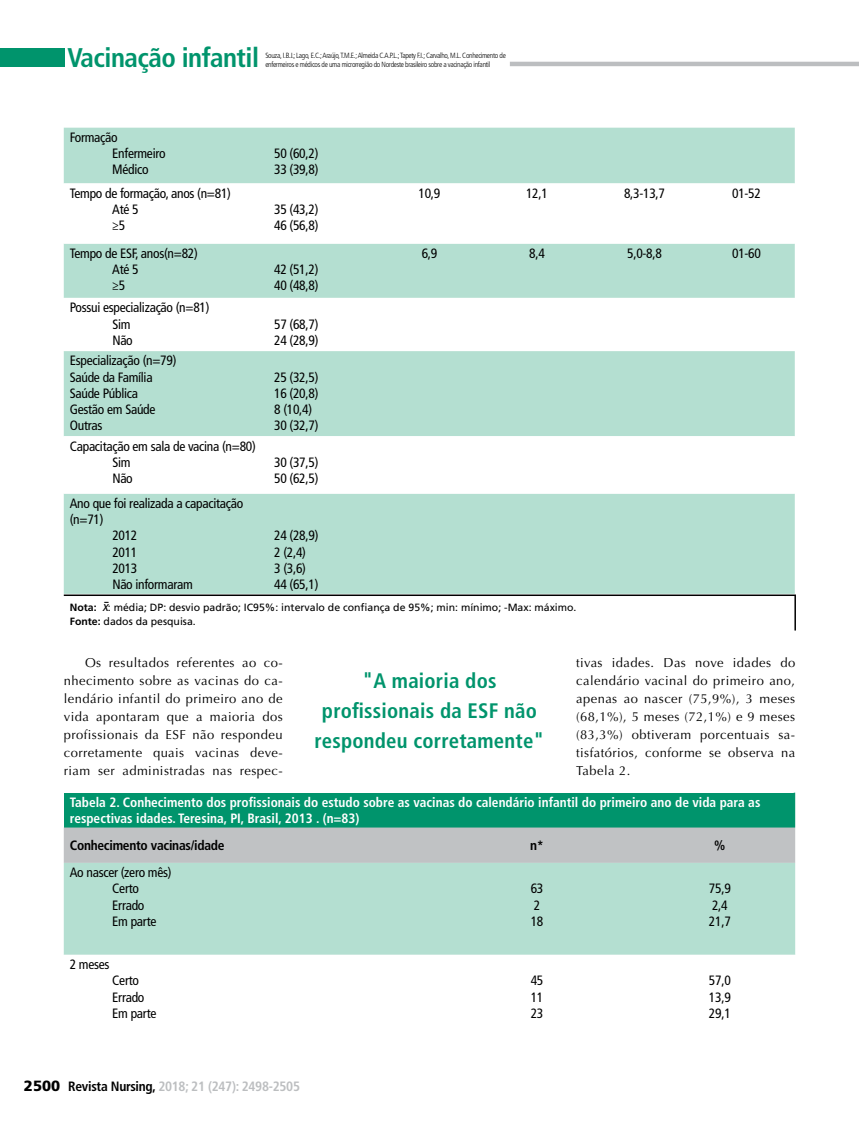
<style>
.page{position:relative;width:859px;height:1132px;background:#fff}
.page>*{position:absolute;margin:0;border:0;box-sizing:border-box;transform-origin:0 0}
.t1{font:700 condensed 27px "Frutiger LT Std";letter-spacing:-.02em;color:#00946c}
.t2{font:700 condensed 21px/30px "Frutiger LT Std";letter-spacing:.01em;color:#00946c;text-align:center}
.t3{font:condensed 13.5px/16.2px "Frutiger LT Std";letter-spacing:-.02em;color:#000}
.t4{font:700 condensed 13.5px/16.2px "Frutiger LT Std";color:#fff}
.t5{font:700 condensed 13.5px "Frutiger LT Std";letter-spacing:-.02em;color:#bcbec0}
.t6{font:700 condensed 13.5px "Frutiger LT Std";letter-spacing:-.02em;color:#000}
.t7{font:13.5px "Frutiger LT Std";color:#000;scale:1.22 1}
.t8{font:12.9px/18px "Optima LT Std";letter-spacing:.035em;color:#000;text-align:justify}
.t9{font:10.5px/13.5px "Frutiger LT Std";color:#000}
.t10{font:300 condensed 7.5px/9px "Frutiger LT Std";letter-spacing:-.04em;color:#000}
.s1{font-weight:700}
.s2{font-style:italic;font-stretch:condensed;font-size:13.5px}
.s3{font-weight:900;font-stretch:normal;font-size:14.85px;color:#000}
.s4{color:#000}
</style>
<div class="page">
<div style="left:0;top:48px;width:65px;height:18px;background:#00946c"></div>
<hr style="left:510px;top:62px;width:349px;height:4px;background:#bcbec0">
<div style="left:64px;top:128px;width:731px;height:465px;background:#b4dfd1"></div>
<svg style="left:64px;top:183px;width:731px;height:310px"></svg>
<hr style="left:794px;top:596px;width:2px;height:34px;background:#000">
<hr style="left:64px;top:594px;width:732px;height:2px;background:#000">
<div style="left:64px;top:792px;width:730px;height:35px;background:#00946c"></div>
<hr style="left:794px;top:792px;width:1px;height:35px;background:#04956c">
<div style="left:64px;top:827px;width:731px;height:35px;background:#c0c2c4"></div>
<div style="left:64px;top:862px;width:731px;height:92px;background:#b4dfd1"></div>
<svg style="left:64px;top:954px;width:731px;height:1px"></svg>
<h1 class="t1" style="left:67px;top:41px;width:193px">Vacinação infantil</h1>
<p class="t10" style="left:265px;top:51px;width:242px">Souza, I.B.J.; Lago, E.C.; Araújo, T.M.E.; Almeida C.A.P.L.; Tapety F.I.; Carvalho, M.L. Conhecimento de enfermeiros e médicos de uma microrregião do Nordeste brasileiro sobre a vacinação infantil</p>
<p class="t3" style="left:112px;top:129px;width:55px;text-indent:-43px">Formação<br>Enfermeiro<br>Médico</p>
<p class="t3" style="left:112px;top:185px;width:120px;text-indent:-43px">Tempo de formação, anos (n=81)<br>Até 5<br>≥5</p>
<p class="t3" style="left:112px;top:245px;width:87px;text-indent:-43px">Tempo de ESF, anos(n=82)<br>Até 5<br>≥5</p>
<p class="t3" style="left:112px;top:299px;width:99px;text-indent:-43px">Possui especialização (n=81)<br>Sim<br>Não</p>
<p class="t3" style="left:70px;top:352px;width:108px">Especialização (n=79)<br>Saúde da Família<br>Saúde Pública<br>Gestão em Saúde<br>Outras</p>
<p class="t3" style="left:112px;top:438px;width:145px;text-indent:-43px">Capacitação em sala de vacina (n=80)<br>Sim<br>Não</p>
<p class="t3" style="left:274px;top:145px;width:46px">50 (60,2)<br>33 (39,8)</p>
<p class="t3" style="left:274px;top:201px;width:46px">35 (43,2)<br>46 (56,8)</p>
<p class="t3" style="left:274px;top:261px;width:46px">42 (51,2)<br>40 (48,8)</p>
<p class="t3" style="left:274px;top:316px;width:46px">57 (68,7)<br>24 (28,9)</p>
<p class="t3" style="left:274px;top:369px;width:46px">25 (32,5)<br>16 (20,8)<br>8 (10,4)<br>30 (32,7)</p>
<p class="t3" style="left:274px;top:454px;width:46px">30 (37,5)<br>50 (62,5)</p>
<p class="t3" style="left:419px;top:185px;width:23px">10,9</p>
<p class="t3" style="left:526px;top:185px;width:23px">12,1</p>
<p class="t3" style="left:624px;top:185px;width:42px">8,3-13,7</p>
<p class="t3" style="left:732px;top:185px;width:30px">01-52</p>
<p class="t3" style="left:422px;top:245px;width:17px">6,9</p>
<p class="t3" style="left:529px;top:245px;width:17px">8,4</p>
<p class="t3" style="left:627px;top:245px;width:36px">5,0-8,8</p>
<p class="t3" style="left:732px;top:245px;width:30px">01-60</p>
<p class="t3" style="left:70px;top:495px;width:175px">Ano que foi realizada a capacitação</p>
<p class="t3" style="left:70px;top:511px;width:35px">(n=71)</p>
<p class="t3" style="left:112px;top:527px;width:27px">2012</p>
<p class="t3" style="left:112px;top:544px;width:27px">2011</p>
<p class="t3" style="left:112px;top:560px;width:27px">2013</p>
<p class="t3" style="left:112px;top:576px;width:82px">Não informaram</p>
<p class="t3" style="left:274px;top:527px;width:46px">24 (28,9)<br>2 (2,4)<br>3 (3,6)<br>44 (65,1)</p>
<p class="t9" style="left:70px;top:600px;width:508px"><span class="s1">Nota:</span> <span class="s2">x</span>: média; DP: desvio padrão; IC95%: intervalo de confiança de 95%; min: mínimo; -Max: máximo.<br><span class="s1">Fonte:</span> dados da pesquisa.</p>
<p class="t7" style="left:104px;top:593px;width:6px">-</p>
<p class="t8" style="left:64px;top:653px;width:220px;text-indent:21px">Os resultados referentes ao co&shy;nhecimento sobre as vacinas do ca&shy;lendário infantil do primeiro ano de vida apontaram que a maioria dos profissionais da ESF não respondeu corretamente quais vacinas deve&shy;riam ser administradas nas respec-</p>
<p class="t8" style="left:576px;top:653px;width:220px">tivas idades. Das nove idades do calendário vacinal do primeiro ano, apenas ao nascer (75,9%), 3 meses (68,1%), 5 meses (72,1%) e 9 meses (83,3%) obtiveram porcentuais sa&shy;tisfatórios, conforme se observa na Tabela 2.</p>
<h2 class="t2" style="left:315px;top:665px;width:231px">"A maioria dos profissionais da ESF não respondeu corretamente"</h2>
<p class="t4" style="left:70px;top:794px;width:692px">Tabela 2. Conhecimento dos profissionais do estudo sobre as vacinas do calendário infantil do primeiro ano de vida para as respectivas idades. Teresina, PI, Brasil, 2013 . (n=83)</p>
<p class="t6" style="left:70px;top:837px;width:156px">Conhecimento vacinas/idade</p>
<p class="t6" style="left:530px;top:837px;width:15px">n*</p>
<p class="t6" style="left:714px;top:837px;width:13px">%</p>
<p class="t3" style="left:112px;top:864px;width:61px;text-indent:-43px">Ao nascer (zero mês)<br>Certo<br>Errado<br>Em parte</p>
<p class="t3" style="left:531px;top:880px;width:14px">63<br>2<br>18</p>
<p class="t3" style="left:709px;top:880px;width:23px">75,9<br>2,4<br>21,7</p>
<p class="t3" style="left:70px;top:956px;width:41px">2 meses</p>
<p class="t3" style="left:112px;top:972px;width:46px">Certo<br>Errado<br>Em parte</p>
<p class="t3" style="left:531px;top:972px;width:14px;text-align:justify">45<br>11<br>23</p>
<p class="t3" style="left:709px;top:972px;width:23px;text-align:justify">57,0<br>13,9<br>29,1</p>
<p class="t5" style="left:24px;top:1077px;width:277px"><span class="s3">2500</span> <span class="s4">Revista Nursing,</span> 2018; 21 (247): 2498-2505</p>
</div>
